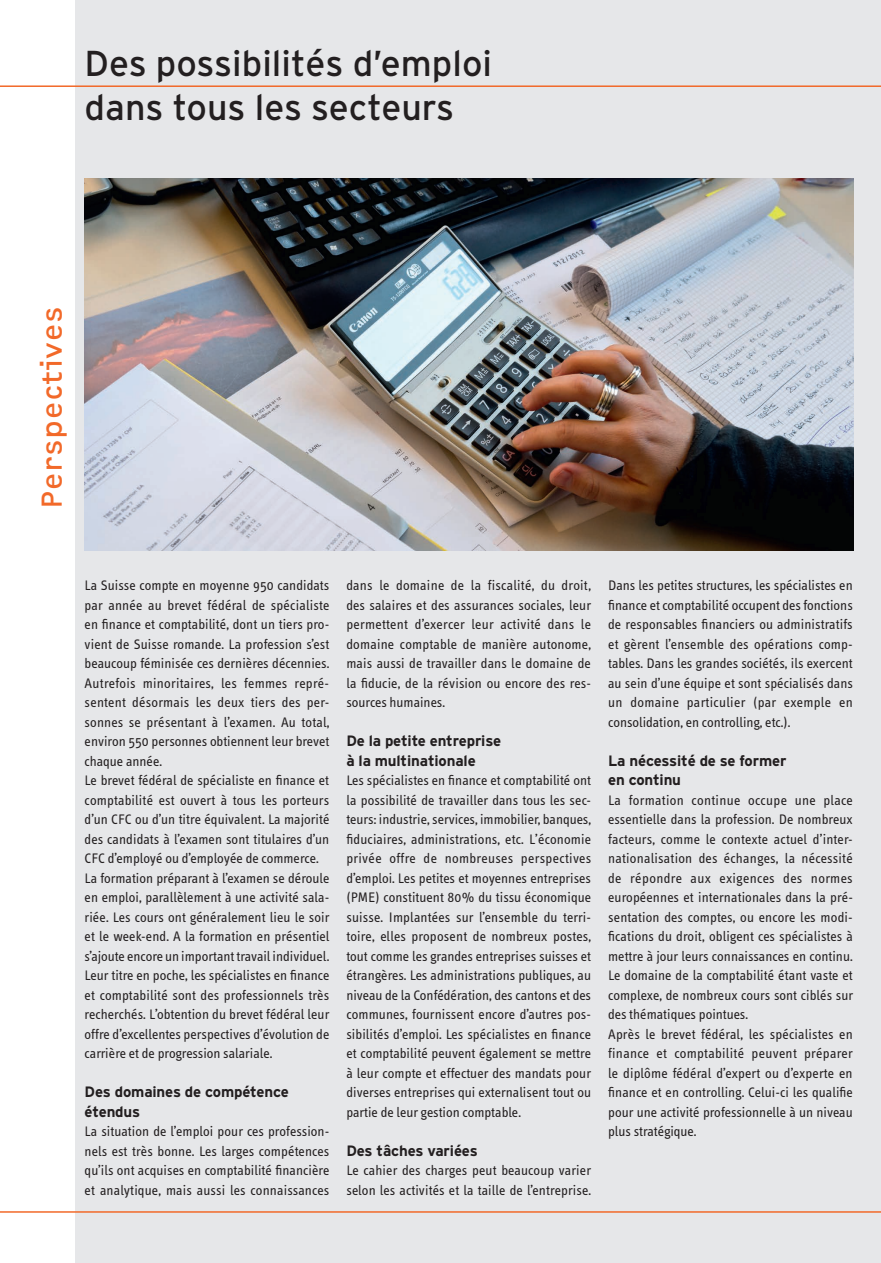
<style>
.page{position:relative;width:881px;height:1263px;background:#fff}
.page>*{position:absolute;margin:0;border:0;box-sizing:border-box;transform-origin:0 0}
.t1{font:36px/43.2px "Interstate";color:#231f20}
.t2{font:30px "OCRF";color:#f26929}
.t3{font:700 15px/19.5px "Interstate";letter-spacing:-.01em;color:#231f20}
.t4{font:14.25px/19.5px "Info Text";letter-spacing:.005em;color:#231f20;text-align:justify}
</style>
<div class="page">
<div style="left:76px;top:0;width:804px;height:1263px;background:#e6e7e9"></div>
<hr style="left:880px;top:0;width:1px;height:1263px;background:#f26929">
<hr style="left:0;top:85px;width:880px;height:2px;background:#f26929">
<hr style="left:0;top:1211px;width:880px;height:2px;background:#f26929">
<img style="left:85px;top:179px;width:768px;height:372px">
<h1 class="t1" style="left:85px;top:42px;width:409px">Des possibilités d’emploi dans tous les secteurs</h1>
<h2 class="t2" style="left:33px;top:509px;width:204px;rotate:-90deg">Perspectives</h2>
<p class="t4" style="left:85px;top:576px;width:246px;text-align:left">La Suisse compte en moyenne 950 candidats par année au brevet fédéral de spécialiste en finance et comptabilité, dont un tiers pro&shy;vient de Suisse romande. La profession s’est beaucoup féminisée ces dernières décennies.<br>Autrefois minoritaires, les femmes repré&shy;sentent désormais les deux tiers des per&shy;sonnes se présentant à l’examen. Au total, environ 550 personnes obtiennent leur brevet chaque année.<br>Le brevet fédéral de spécialiste en finance et comptabilité est ouvert à tous les porteurs d’un CFC ou d’un titre équivalent. La majorité des candidats à l’examen sont titulaires d’un CFC d’employé ou d’employée de commerce.<br>La formation préparant à l’examen se déroule en emploi, parallèlement à une activité sala&shy;riée. Les cours ont généralement lieu le soir et le week-end. A la formation en présentiel s’ajoute encore un important travail individuel.<br>Leur titre en poche, les spécialistes en finance et comptabilité sont des professionnels très recherchés. L’obtention du brevet fédéral leur offre d’excellentes perspectives d’évolution de carrière et de progression salariale.</p>
<p class="t3" style="left:85px;top:1082px;width:206px">Des domaines de compétence étendus</p>
<p class="t4" style="left:85px;top:1122px;width:246px">La situation de l’emploi pour ces profession&shy;nels est très bonne. Les larges compétences qu’ils ont acquises en comptabilité financière et analytique, mais aussi les connaissances</p>
<p class="t4" style="left:346px;top:576px;width:246px">dans le domaine de la fiscalité, du droit, des salaires et des assurances sociales, leur permettent d’exercer leur activité dans le domaine comptable de manière autonome, mais aussi de travailler dans le domaine de la fiducie, de la révision ou encore des res&shy;sources humaines.</p>
<p class="t3" style="left:346px;top:731px;width:156px">De la petite entreprise à la multinationale</p>
<p class="t4" style="left:346px;top:771px;width:246px">Les spécialistes en finance et comptabilité ont la possibilité de travailler dans tous les sec&shy;teurs: industrie, services, immobilier, banques, fiduciaires, administrations, etc. L’économie privée offre de nombreuses perspectives d’emploi. Les petites et moyennes entreprises (PME) constituent 80% du tissu économique suisse. Implantées sur l’ensemble du terri&shy;toire, elles proposent de nombreux postes, tout comme les grandes entreprises suisses et étrangères. Les administrations publiques, au niveau de la Confédération, des cantons et des communes, fournissent encore d’autres pos&shy;sibilités d’emploi. Les spécialistes en finance et comptabilité peuvent également se mettre à leur compte et effectuer des mandats pour diverses entreprises qui externalisent tout ou partie de leur gestion comptable.</p>
<p class="t3" style="left:346px;top:1141px;width:133px">Des tâches variées</p>
<p class="t4" style="left:346px;top:1161px;width:246px">Le cahier des charges peut beaucoup varier selon les activités et la taille de l’entreprise.</p>
<p class="t4" style="left:608px;top:576px;width:246px">Dans les petites structures, les spécialistes en finance et comptabilité occupent des fonctions de responsables financiers ou administratifs et gèrent l’ensemble des opérations comp&shy;tables. Dans les grandes sociétés, ils exercent au sein d’une équipe et sont spécialisés dans un domaine particulier (par exemple en consolidation, en controlling, etc.).</p>
<p class="t3" style="left:608px;top:751px;width:180px">La nécessité de se former en continu</p>
<p class="t4" style="left:608px;top:790px;width:246px;text-align:left">La formation continue occupe une place essentielle dans la profession. De nombreux facteurs, comme le contexte actuel d’inter&shy;nationalisation des échanges, la nécessité de répondre aux exigences des normes européennes et internationales dans la pré&shy;sentation des comptes, ou encore les modi&shy;fications du droit, obligent ces spécialistes à mettre à jour leurs connaissances en continu.<br>Le domaine de la comptabilité étant vaste et complexe, de nombreux cours sont ciblés sur des thématiques pointues.<br>Après le brevet fédéral, les spécialistes en finance et comptabilité peuvent préparer le diplôme fédéral d’expert ou d’experte en finance et en controlling. Celui-ci les qualifie pour une activité professionnelle à un niveau plus stratégique.</p>
</div>
